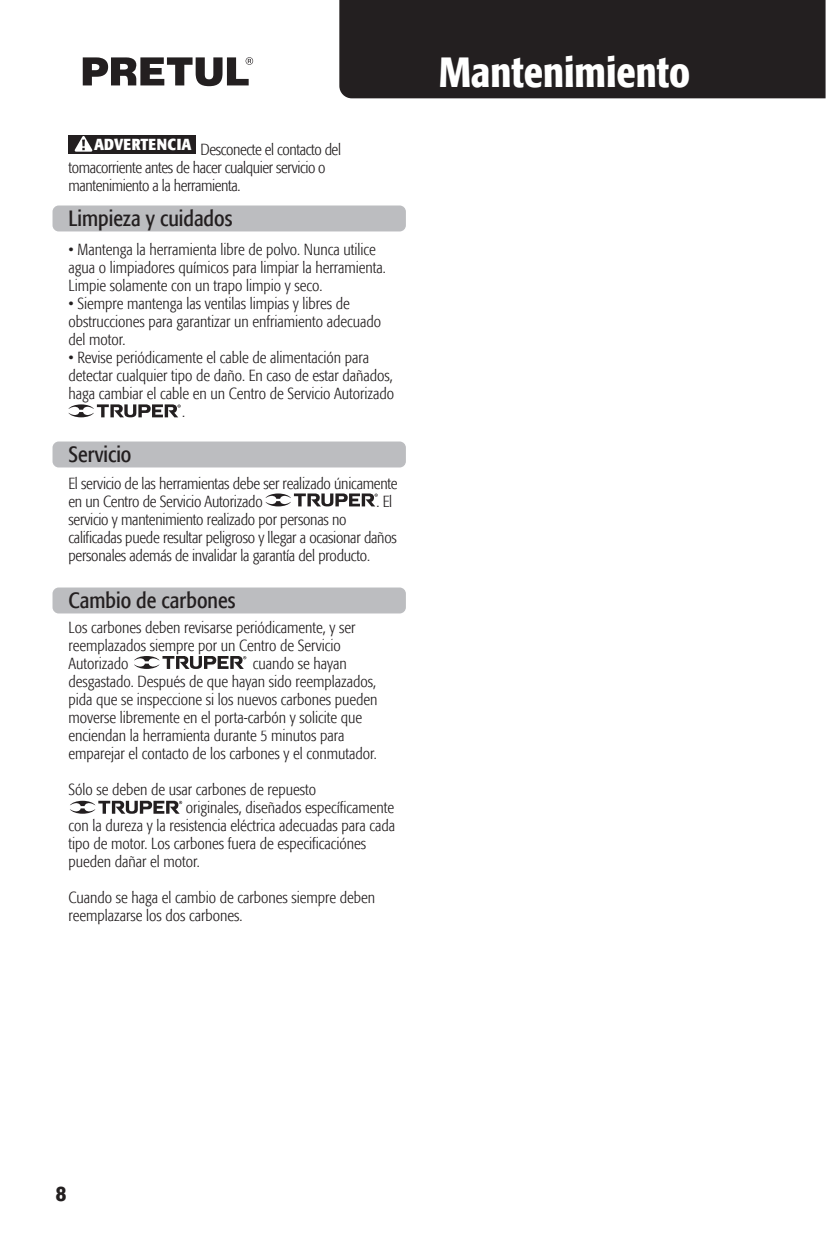
<style>
.page{position:relative;width:828px;height:1253px;background:#fff}
.page>*{position:absolute;margin:0;border:0;box-sizing:border-box;transform-origin:0 0}
.t1{font:500 condensed 42px "Formata";color:#fff}
.t2{font:condensed 22px "Formata";color:#231f20}
.t3{font:500 condensed 22px "Formata";color:#231f20}
.t4{font:300 condensed 16px/18px "Formata";color:#231f20}
.t5{font:300 condensed 16px/18px "Formata";letter-spacing:-.02em;color:#231f20}
.t6{font:700 condensed 16px "Formata";letter-spacing:.01em;color:#fff}
</style>
<div class="page">
<div style="left:339px;top:0;width:486px;height:98px;background:#231f20"></div>
<div style="left:53px;top:205px;width:353px;height:26px;background:#bcbdc0;border-radius:6px"></div>
<div style="left:53px;top:441px;width:353px;height:26px;background:#bcbdc0;border-radius:6px"></div>
<div style="left:53px;top:587px;width:353px;height:26px;background:#bcbdc0;border-radius:6px"></div>
<svg style="left:83px;top:57px;width:170px;height:29px"></svg>
<svg style="left:134px;top:656px;width:112px;height:13px"></svg>
<svg style="left:70px;top:801px;width:112px;height:13px"></svg>
<div style="left:68px;top:135px;width:128px;height:19px;background:#231f20"></div>
<svg style="left:74px;top:136px;width:19px;height:16px"></svg>
<svg style="left:68px;top:404px;width:113px;height:13px"></svg>
<svg style="left:265px;top:493px;width:113px;height:13px"></svg>
<p class="t6" style="left:94px;top:134px;width:99px">ADVERTENCIA</p>
<p class="t5" style="left:68px;top:140px;width:274px;text-indent:132px">Desconecte el contacto del tomacorriente antes de hacer cualquier servicio o mantenimiento a la herramienta.</p>
<h2 class="t2" style="left:68px;top:205px;width:166px">Limpieza y cuidados</h2>
<p class="t4" style="left:68px;top:240px;width:319px">• Mantenga la herramienta libre de polvo. Nunca utilice agua o limpiadores químicos para limpiar la herramienta.<br>Limpie solamente con un trapo limpio y seco.</p>
<p class="t4" style="left:68px;top:294px;width:314px">• Siempre mantenga las ventilas limpias y libres de obstrucciones para garantizar un enfriamiento adecuado del motor.</p>
<p class="t4" style="left:68px;top:348px;width:302px">• Revise periódicamente el cable de alimentación para</p>
<p class="t4" style="left:68px;top:366px;width:326px">detectar cualquier tipo de daño. En caso de estar dañados,</p>
<p class="t4" style="left:68px;top:384px;width:327px">haga cambiar el cable en un Centro de Servicio Autorizado</p>
<p class="t4" style="left:182px;top:402px;width:4px">.</p>
<h2 class="t2" style="left:68px;top:441px;width:64px">Servicio</h2>
<p class="t4" style="left:68px;top:474px;width:331px">El servicio de las herramientas debe ser realizado únicamente en un Centro de Servicio Autorizado</p>
<p class="t4" style="left:376px;top:492px;width:17px">. El</p>
<p class="t4" style="left:68px;top:510px;width:330px">servicio y mantenimiento realizado por personas no calificadas puede resultar peligroso y llegar a ocasionar daños personales además de invalidar la garantía del producto.</p>
<h2 class="t2" style="left:68px;top:587px;width:168px">Cambio de carbones</h2>
<p class="t4" style="left:68px;top:618px;width:288px">Los carbones deben revisarse periódicamente, y ser reemplazados siempre por un Centro de Servicio<br>Autorizado</p>
<p class="t4" style="left:68px;top:654px;width:311px;text-indent:184px">cuando se hayan desgastado. Después de que hayan sido reemplazados, pida que se inspeccione si los nuevos carbones pueden moverse libremente en el porta-carbón y solicite que enciendan la herramienta durante 5 minutos para emparejar el contacto de los carbones y el conmutador.</p>
<p class="t4" style="left:68px;top:780px;width:249px">Sólo se deben de usar carbones de repuesto</p>
<p class="t4" style="left:186px;top:798px;width:210px">originales, diseñados específicamente</p>
<p class="t4" style="left:68px;top:816px;width:328px">con la dureza y la resistencia eléctrica adecuadas para cada</p>
<p class="t4" style="left:68px;top:834px;width:299px">tipo de motor. Los carbones fuera de especificaciónes</p>
<p class="t4" style="left:68px;top:852px;width:133px">pueden dañar el motor.</p>
<p class="t4" style="left:68px;top:888px;width:308px">Cuando se haga el cambio de carbones siempre deben reemplazarse los dos carbones.</p>
<h1 class="t1" style="left:439px;top:47px;width:253px">Mantenimiento</h1>
<h2 class="t3" style="left:56px;top:1180px;width:12px">8</h2>
</div>
